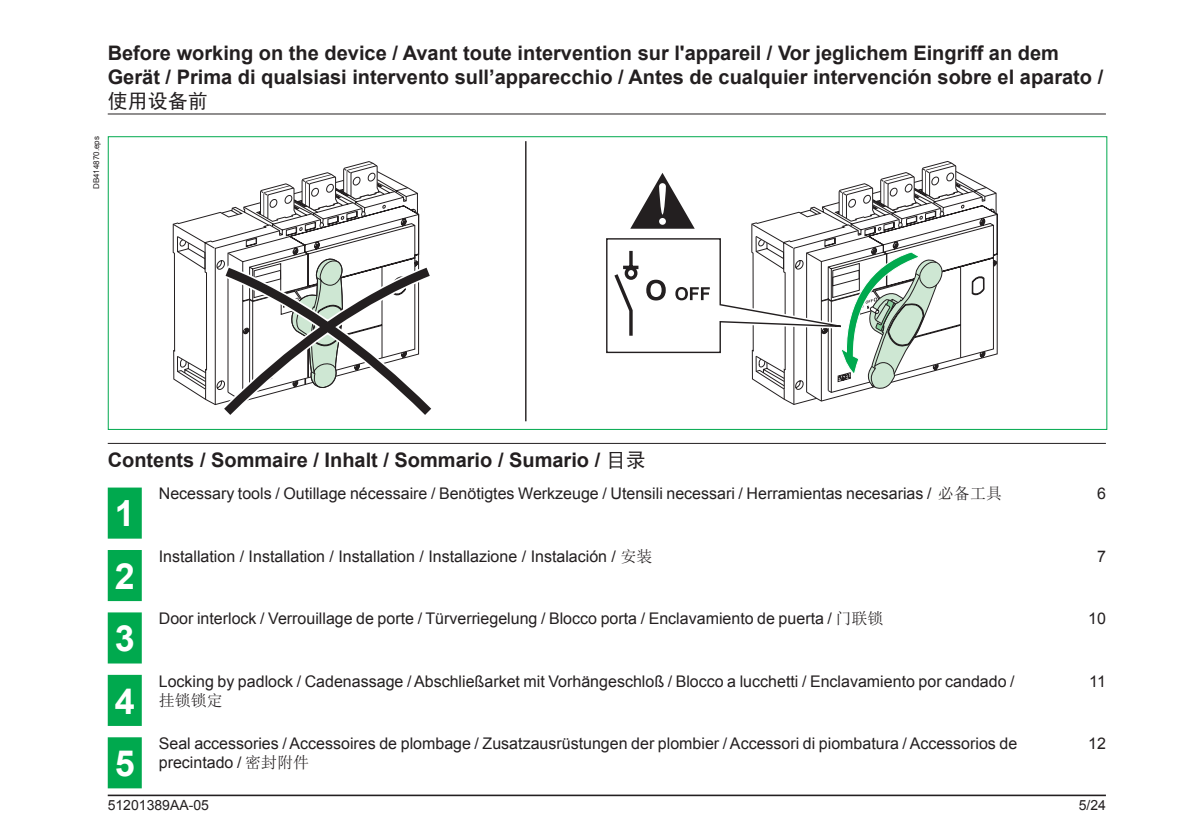
<style>
.page{position:relative;width:1191px;height:840px;background:#fff}
.page>*{position:absolute;margin:0;border:0;box-sizing:border-box;transform-origin:0 0}
.t1{font:700 36px "Arial";color:#fff}
.t2{font:700 20px/24px "Arial";color:#231f20}
.t3{font:20px "Sim Hei";color:#231f20}
.t4{font:16px/19.2px "Arial";color:#231f20}
.t5{font:16px "Sim Sun";color:#231f20}
.t6{font:14px "Arial";color:#231f20}
.t7{font:8px "Arial";color:#231f20}
.s1{font-family:"Sim Hei";font-weight:400}
.s2{font-family:"Sim Sun"}
</style>
<div class="page">
<hr style="left:108px;top:113px;width:998px;height:1px;background:#231f20">
<hr style="left:108px;top:794px;width:998px;height:1px;background:#231f20">
<hr style="left:525px;top:141px;width:1px;height:280px;background:#231f20">
<svg style="left:606px;top:161px;width:391px;height:238px"></svg>
<svg style="left:173px;top:161px;width:259px;height:254px"></svg>
<hr style="left:108px;top:442px;width:998px;height:1px;background:#231f20">
<svg style="left:108px;top:487px;width:34px;height:300px;background:#27b669"></svg>
<p class="t2" style="left:108px;top:41px;width:997px">Before working on the device / Avant toute intervention sur l'appareil / Vor jeglichem Eingriff an dem<br>Gerät / Prima di qualsiasi intervento sull’apparecchio / Antes de cualquier intervención sobre el aparato /</p>
<p class="t3" style="left:108px;top:91px;width:101px">使用设备前</p>
<p class="t7" style="left:91px;top:189px;width:54px;rotate:-90deg">DB414870.eps</p>
<p class="t2" style="left:108px;top:448px;width:539px">Contents / Sommaire / Inhalt / Sommario / Sumario / <span class="s1">目录</span></p>
<h1 class="t1" style="left:115px;top:489px;width:22px">1</h1>
<p class="t4" style="left:159px;top:484px;width:844px">Necessary tools / Outillage nécessaire / Benötigtes Werkzeuge / Utensili necessari / Herramientas necesarias / <span class="s2">必备工具</span></p>
<p class="t4" style="left:1097px;top:484px;width:10px">6</p>
<h1 class="t1" style="left:115px;top:551px;width:22px">2</h1>
<h1 class="t1" style="left:115px;top:614px;width:22px">3</h1>
<h1 class="t1" style="left:115px;top:676px;width:22px">4</h1>
<h1 class="t1" style="left:115px;top:738px;width:22px">5</h1>
<p class="t4" style="left:159px;top:546px;width:495px">Installation / Installation / Installation / Installazione / Instalación / <span class="s2">安装</span></p>
<p class="t4" style="left:1097px;top:546px;width:10px">7</p>
<p class="t4" style="left:159px;top:608px;width:726px">Door interlock / Verrouillage de porte / Türverriegelung / Blocco porta / Enclavamiento de puerta / <span class="s2">门联锁</span></p>
<p class="t4" style="left:1088px;top:608px;width:19px">10</p>
<p class="t4" style="left:159px;top:671px;width:857px">Locking by padlock / Cadenassage / Abschließarket mit Vorhängeschloß / Blocco a lucchetti / Enclavamiento por candado /</p>
<p class="t5" style="left:159px;top:691px;width:65px">挂锁锁定</p>
<p class="t4" style="left:1089px;top:671px;width:18px">11</p>
<p class="t4" style="left:159px;top:733px;width:860px">Seal accessories / Accessoires de plombage / Zusatzausrüstungen der plombier / Accessori di piombatura / Accessorios de precintado / <span class="s2">密封附件</span></p>
<p class="t4" style="left:1088px;top:733px;width:19px">12</p>
<p class="t6" style="left:108px;top:795px;width:103px">51201389AA-05</p>
<p class="t6" style="left:1078px;top:795px;width:29px">5/24</p>
</div>
